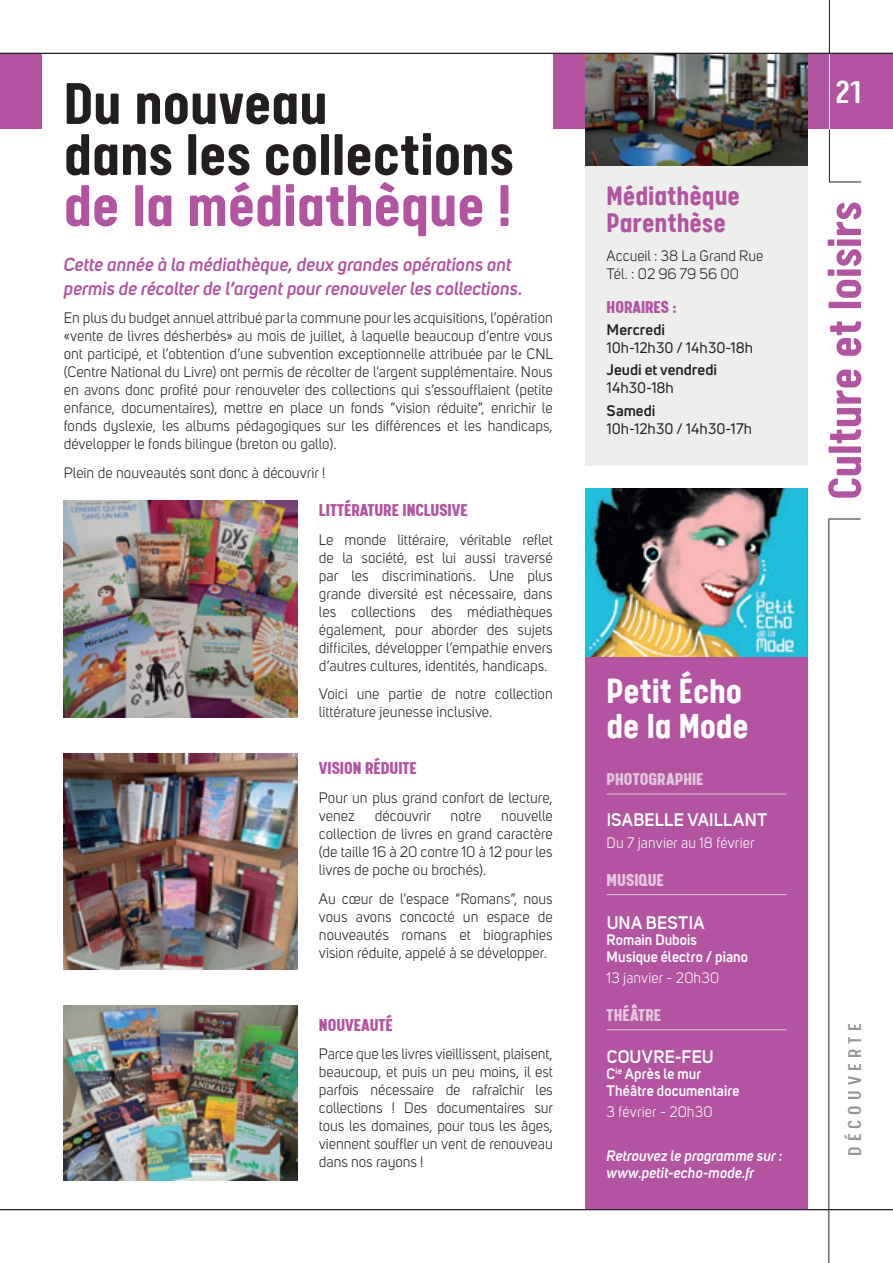
<style>
.page{position:relative;width:893px;height:1263px;background:#fff}
.page>*{position:absolute;margin:0;border:0;box-sizing:border-box;transform-origin:0 0}
.t1{font:700 66px/51px "Calps";color:#231f20}
.t2{font:700 66px "Calps";color:#b254a1}
.t3{font:700 52.5px "Calps";color:#b254a1}
.t4{font:700 39px/34.5px "Calps";color:#fff}
.t5{font:500 36px "Calps";color:#fff}
.t6{font:700 30px/27px "Calps";color:#b254a1}
.t7{font:500 21px "Calps";letter-spacing:.25em;color:#939598}
.t8{font:900 19.5px "Calps";color:#b254a1}
.t9{font:900 19.5px "Calps";color:#e2c6de}
.t10{font:italic 600 18.75px/24px "Uni Sans";color:#b254a1}
.t11{font:600 18px "Uni Sans";letter-spacing:.015em;color:#fff}
.t12{font:15px/18px "Uni Sans";color:#231f20;text-align:justify}
.t13{font:600 15px/16.5px "Uni Sans";letter-spacing:.005em;color:#fff}
.t14{font:15px "Uni Sans";letter-spacing:.01em;color:#fff}
.t15{font:15px "Uni Neue";letter-spacing:.005em;color:#231f20}
.t16{font:italic 600 15px/16.5px "Uni Sans";letter-spacing:.005em;color:#fff}
.t17{font:700 15px "Uni Neue";letter-spacing:-.005em;color:#231f20}
</style>
<div class="page">
<div style="left:0;top:54px;width:893px;height:75px;background:#b254a1"></div>
<hr style="left:829px;top:0;width:1px;height:53px;background:#231f20">
<hr style="left:829px;top:54px;width:1px;height:76px;background:#fff">
<hr style="left:829px;top:182px;width:32px;height:1px;background:#231f20">
<hr style="left:829px;top:129px;width:1px;height:53px;background:#231f20">
<div style="left:42px;top:37px;width:511px;height:215px;background:#fff"></div>
<div style="left:585px;top:151px;width:223px;height:314px;background:#edefec"></div>
<img style="left:64px;top:500px;width:233px;height:217px">
<img style="left:64px;top:753px;width:233px;height:216px">
<img style="left:64px;top:1005px;width:234px;height:176px">
<hr style="left:829px;top:519px;width:31px;height:1px;background:#231f20">
<hr style="left:829px;top:519px;width:1px;height:744px;background:#231f20">
<div style="left:585px;top:642px;width:223px;height:567px;background:#b254a1"></div>
<hr style="left:607px;top:794px;width:180px;height:1px;background:#e2c6de">
<hr style="left:607px;top:894px;width:180px;height:1px;background:#e2c6de">
<hr style="left:607px;top:1029px;width:180px;height:1px;background:#e2c6de">
<hr style="left:0;top:1209px;width:893px;height:1px;background:#231f20">
<img style="left:585px;top:54px;width:223px;height:112px">
<img style="left:585px;top:489px;width:223px;height:168px">
<hr style="left:0;top:53px;width:893px;height:1px;background:#231f20">
<h1 class="t1" style="left:64px;top:75px;width:451px">Du nouveau<br>dans les collections</h1>
<h1 class="t2" style="left:64px;top:166px;width:449px">de la médiathèque !</h1>
<p class="t10" style="left:64px;top:252px;width:460px">Cette année à la médiathèque, deux grandes opérations ont permis de récolter de l’argent pour renouveler les collections.</p>
<p class="t12" style="left:64px;top:309px;width:491px">En plus du budget annuel attribué par la commune pour les acquisitions, l’opération «vente de livres désherbés» au mois de juillet, à laquelle beaucoup d’entre vous ont participé, et l’obtention d’une subvention exceptionnelle attribuée par le CNL (Centre National du Livre) ont permis de récolter de l'argent supplémentaire. Nous en avons donc profité pour renouveler des collections qui s’essoufflaient (petite enfance, documentaires), mettre en place un fonds “vision réduite”, enrichir le fonds dyslexie, les albums pédagogiques sur les différences et les handicaps, développer le fonds bilingue (breton ou gallo).</p>
<p class="t12" style="left:64px;top:464px;width:263px">Plein de nouveautés sont donc à découvrir !</p>
<h3 class="t8" style="left:319px;top:498px;width:150px">LITTÉRATURE INCLUSIVE</h3>
<p class="t12" style="left:319px;top:530px;width:236px">Le monde littéraire, véritable reflet de la société, est lui aussi traversé par les discriminations. Une plus grande diversité est nécessaire, dans les collections des médiathèques également, pour aborder des sujets difficiles, développer l’empathie envers d’autres cultures, identités, handicaps.</p>
<p class="t12" style="left:319px;top:685px;width:235px">Voici une partie de notre collection littérature jeunesse inclusive.</p>
<h3 class="t8" style="left:319px;top:756px;width:99px">VISION RÉDUITE</h3>
<p class="t12" style="left:319px;top:789px;width:235px">Pour un plus grand confort de lecture, venez</p>
<p class="t12" style="left:319px;top:807px;width:235px;text-indent:182px">nouvelle collection de livres en grand caractère (de taille 16 à 20 contre 10 à 12 pour les livres de poche ou brochés).</p>
<p class="t12" style="left:319px;top:889px;width:235px">Au cœur de l’espace “Romans”, nous vous avons concocté un espace de nouveautés romans et biographies vision réduite, appelé à se développer.</p>
<p class="t12" style="left:375px;top:807px;width:58px">découvrir</p>
<p class="t12" style="left:451px;top:807px;width:32px">notre</p>
<h3 class="t8" style="left:319px;top:1013px;width:75px">NOUVEAUTÉ</h3>
<p class="t12" style="left:319px;top:1045px;width:236px">Parce que les livres vieillissent, plaisent, beaucoup, et puis un peu moins, il est parfois nécessaire de rafraîchir les collections ! Des documentaires sur tous les domaines, pour tous les âges, viennent souffler un vent de renouveau dans nos rayons !</p>
<h3 class="t6" style="left:607px;top:181px;width:135px">Médiathèque<br>Parenthèse</h3>
<p class="t12" style="left:607px;top:247px;width:158px">Accueil : 38 La Grand Rue<br>Tél. : 02 96 79 56 00</p>
<h3 class="t8" style="left:607px;top:295px;width:72px">HORAIRES :</h3>
<p class="t17" style="left:607px;top:320px;width:60px">Mercredi</p>
<p class="t15" style="left:607px;top:338px;width:148px">10h-12h30 / 14h30-18h</p>
<p class="t17" style="left:607px;top:361px;width:112px">Jeudi et vendredi</p>
<p class="t15" style="left:607px;top:379px;width:69px">14h30-18h</p>
<p class="t17" style="left:607px;top:401px;width:50px">Samedi</p>
<p class="t15" style="left:607px;top:419px;width:147px">10h-12h30 / 14h30-17h</p>
<h3 class="t5" style="left:836px;top:71px;width:27px">21</h3>
<h2 class="t3" style="left:813px;top:500px;width:300px;rotate:-90deg">Culture et loisirs</h2>
<h3 class="t4" style="left:607px;top:672px;width:144px">Petit Écho de la Mode</h3>
<h3 class="t9" style="left:607px;top:767px;width:98px">PHOTOGRAPHIE</h3>
<p class="t11" style="left:607px;top:809px;width:162px">ISABELLE VAILLANT</p>
<p class="t14" style="left:607px;top:834px;width:149px">Du 7 janvier au 18 février</p>
<h3 class="t9" style="left:607px;top:868px;width:59px">MUSIQUE</h3>
<p class="t11" style="left:607px;top:911px;width:99px">UNA BESTIA</p>
<p class="t13" style="left:607px;top:931px;width:143px">Romain Dubois<br>Musique électro / piano</p>
<p class="t14" style="left:607px;top:969px;width:114px">13 janvier - 20h30</p>
<h3 class="t9" style="left:607px;top:1003px;width:56px">THÉÂTRE</h3>
<p class="t11" style="left:607px;top:1046px;width:109px">COUVRE-FEU</p>
<p class="t13" style="left:607px;top:1066px;width:134px">C<sup>ie</sup> Après le mur<br>Théâtre documentaire</p>
<p class="t14" style="left:607px;top:1103px;width:108px">3 février - 20h30</p>
<p class="t16" style="left:607px;top:1147px;width:177px">Retrouvez le programme sur : www.petit-echo-mode.fr</p>
<h3 class="t7" style="left:842px;top:1156px;width:134px;rotate:-90deg">DÉCOUVERTE</h3>
</div>
